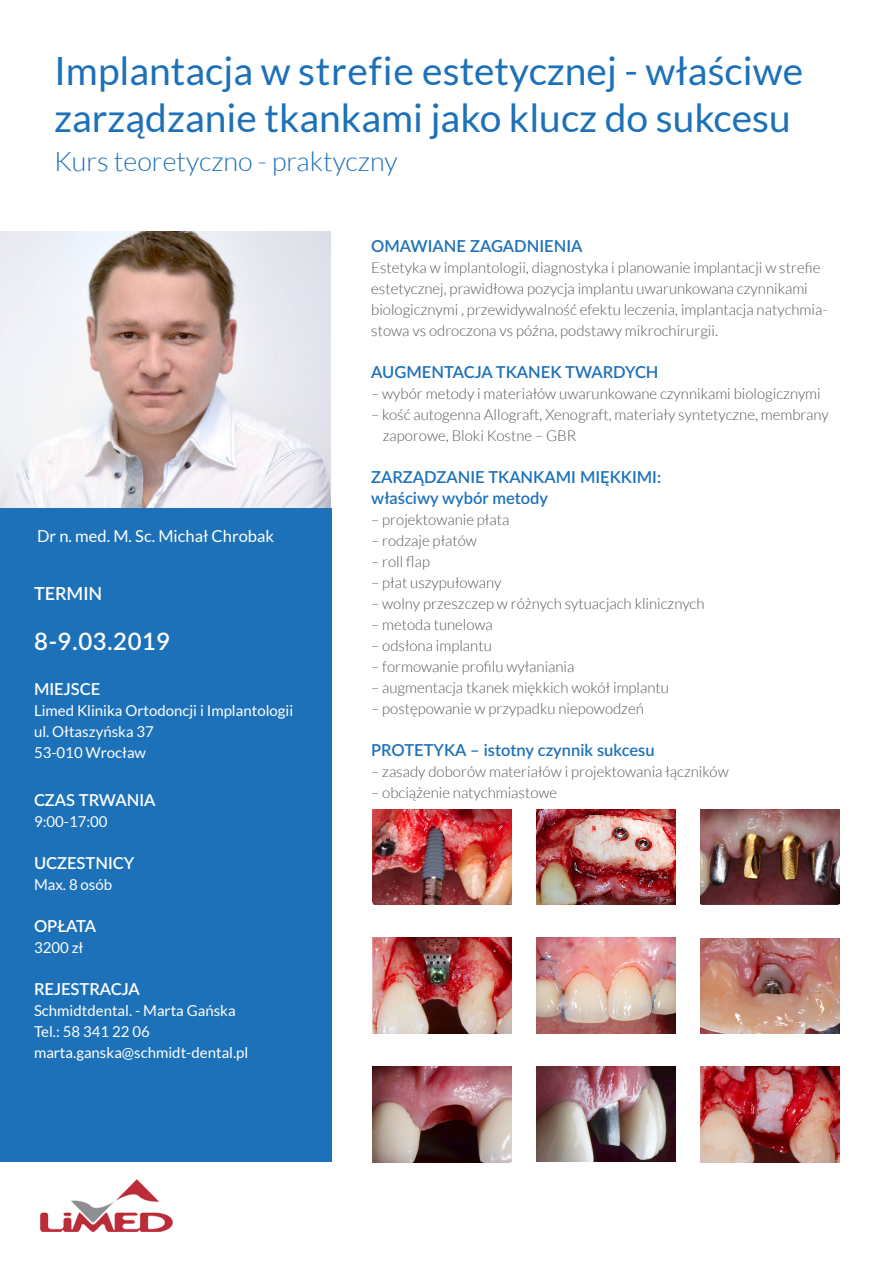
<style>
.page{position:relative;width:893px;height:1263px;background:#fff}
.page>*{position:absolute;margin:0;border:0;box-sizing:border-box;transform-origin:0 0}
.t1{font:39px/46.8px "Lato";color:#1d71b8}
.t2{font:300 27px "Lato";color:#1d71b8}
.t3{font:600 24px "Lato";letter-spacing:.02em;color:#fff}
.t4{font:600 18px "Lato";color:#fff}
.t5{font:600 16.5px/21px "Lato";color:#1d71b8}
.t6{font:600 16.5px "Lato";color:#fff}
.t7{font:16.5px "Lato";color:#fff}
.t8{font:300 15px/21px "Lato";color:#575756}
.t9{font:15px/21px "Lato";color:#fff}
</style>
<div class="page">
<div style="left:0;top:508px;width:332px;height:654px;background:#1d71b8"></div>
<img style="left:0;top:231px;width:331px;height:277px">
<img style="left:372px;top:809px;width:140px;height:96px">
<img style="left:700px;top:809px;width:140px;height:96px">
<img style="left:372px;top:938px;width:140px;height:96px">
<img style="left:536px;top:938px;width:140px;height:96px">
<img style="left:372px;top:1067px;width:140px;height:95px">
<img style="left:536px;top:1066px;width:140px;height:96px">
<img style="left:700px;top:1067px;width:140px;height:95px">
<img style="left:536px;top:809px;width:140px;height:96px">
<img style="left:700px;top:938px;width:140px;height:96px">
<img style="left:41px;top:1179px;width:131px;height:52px">
<h1 class="t1" style="left:54px;top:48px;width:751px">Implantacja w strefie estetycznej - właściwe zarządzanie tkankami jako klucz do sukcesu</h1>
<h2 class="t2" style="left:54px;top:147px;width:345px">Kurs teoretyczno - praktyczny</h2>
<p class="t7" style="left:37px;top:527px;width:238px">Dr n. med. M. Sc. Michał Chrobak</p>
<p class="t4" style="left:34px;top:580px;width:70px">TERMIN</p>
<h3 class="t3" style="left:34px;top:624px;width:138px">8-9.03.2019</h3>
<p class="t6" style="left:34px;top:677px;width:68px">MIEJSCE</p>
<p class="t9" style="left:34px;top:700px;width:261px">Limed Klinika Ortodoncji i Implantologii ul. Ołtaszyńska 37<br>53-010 Wrocław</p>
<p class="t6" style="left:34px;top:788px;width:123px">CZAS TRWANIA</p>
<p class="t9" style="left:34px;top:811px;width:75px">9:00-17:00</p>
<p class="t6" style="left:34px;top:851px;width:102px">UCZESTNICY</p>
<p class="t9" style="left:34px;top:874px;width:80px">Max. 8 osób</p>
<p class="t6" style="left:34px;top:914px;width:64px">OPŁATA</p>
<p class="t9" style="left:34px;top:937px;width:51px">3200 zł</p>
<p class="t6" style="left:34px;top:977px;width:107px">REJESTRACJA</p>
<p class="t9" style="left:34px;top:1000px;width:216px">Schmidtdental. - Marta Gańska<br>Tel.: 58 341 22 06 marta.ganska@schmidt-dental.pl</p>
<p class="t5" style="left:371px;top:235px;width:213px">OMAWIANE ZAGADNIENIA</p>
<p class="t8" style="left:371px;top:257px;width:458px">Estetyka w implantologii, diagnostyka i planowanie implantacji w strefie estetycznej, prawidłowa pozycja implantu uwarunkowana czynnikami biologicznymi , przewidywalność efektu leczenia, implantacja natychmia&shy;stowa vs odroczona vs późna, podstawy mikrochirurgii.</p>
<p class="t5" style="left:371px;top:361px;width:289px">AUGMENTACJA TKANEK TWARDYCH</p>
<p class="t8" style="left:371px;top:383px;width:451px">– wybór metody i materiałów uwarunkowane czynnikami biologicznymi</p>
<p class="t8" style="left:383px;top:404px;width:447px;text-indent:-12px">– kość autogenna Allograft, Xenograft, materiały syntetyczne, membrany zaporowe, Bloki Kostne – GBR</p>
<p class="t5" style="left:371px;top:466px;width:291px">ZARZĄDZANIE TKANKAMI MIĘKKIMI: właściwy wybór metody</p>
<p class="t8" style="left:371px;top:509px;width:140px">– projektowanie płata</p>
<p class="t8" style="left:371px;top:530px;width:107px">– rodzaje płatów</p>
<p class="t8" style="left:371px;top:551px;width:60px">– roll flap</p>
<p class="t8" style="left:371px;top:572px;width:132px">– płat uszypułowany</p>
<p class="t8" style="left:371px;top:593px;width:335px">– wolny przeszczep w różnych sytuacjach klinicznych</p>
<p class="t8" style="left:371px;top:614px;width:123px">– metoda tunelowa</p>
<p class="t8" style="left:371px;top:635px;width:122px">– odsłona implantu</p>
<p class="t8" style="left:371px;top:656px;width:205px">– formowanie profilu wyłaniania</p>
<p class="t8" style="left:371px;top:677px;width:299px">– augmentacja tkanek miękkich wokół implantu</p>
<p class="t8" style="left:371px;top:698px;width:274px">– postępowanie w przypadku niepowodzeń</p>
<p class="t5" style="left:371px;top:739px;width:285px">PROTETYKA – istotny czynnik sukcesu</p>
<p class="t8" style="left:371px;top:761px;width:359px">– zasady doborów materiałów i projektowania łączników</p>
<p class="t8" style="left:371px;top:782px;width:187px">– obciążenie natychmiastowe</p>
</div>
